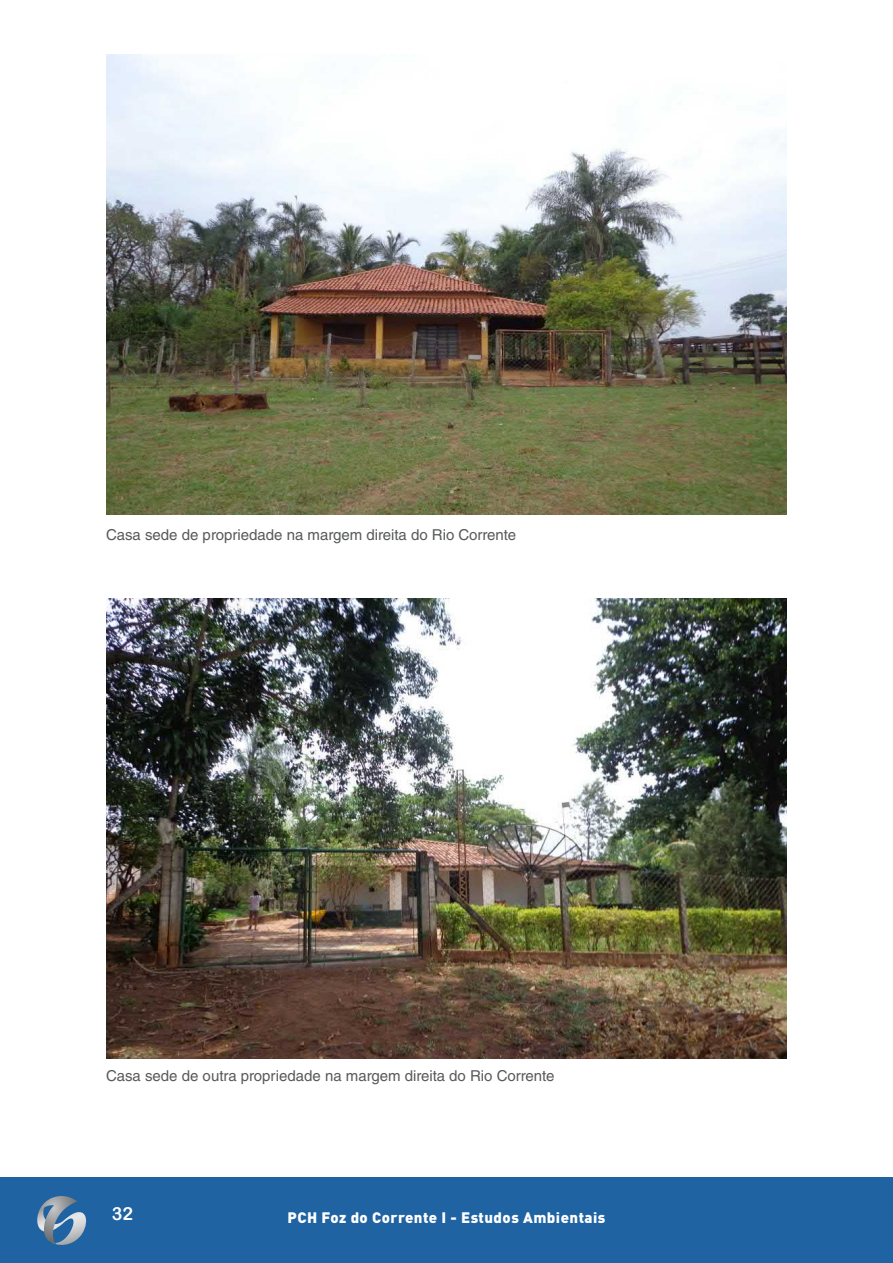
<style>
.page{position:relative;width:893px;height:1263px;background:#fff}
.page>*{position:absolute;margin:0;border:0;box-sizing:border-box;transform-origin:0 0}
.t1{font:18px "Arial Rounded MT Bold";color:#fff}
.t2{font:15px "Helvetica LT Std";color:#58595b}
.t3{font:900 15px "DIN Pro";letter-spacing:.03em;color:#fff}
</style>
<div class="page">
<div style="left:0;top:1178px;width:893px;height:85px;background:#1f63a2"></div>
<svg style="left:37px;top:1196px;width:50px;height:49px"></svg>
<img style="left:106px;top:54px;width:681px;height:460px">
<img style="left:106px;top:599px;width:681px;height:460px">
<p class="t2" style="left:106px;top:526px;width:411px">Casa sede de propriedade na margem direita do Rio Corrente</p>
<p class="t2" style="left:106px;top:1067px;width:450px">Casa sede de outra propriedade na margem direita do Rio Corrente</p>
<p class="t1" style="left:112px;top:1203px;width:23px">32</p>
<p class="t3" style="left:288px;top:1208px;width:319px">PCH Foz do Corrente I - Estudos Ambientais</p>
</div>
